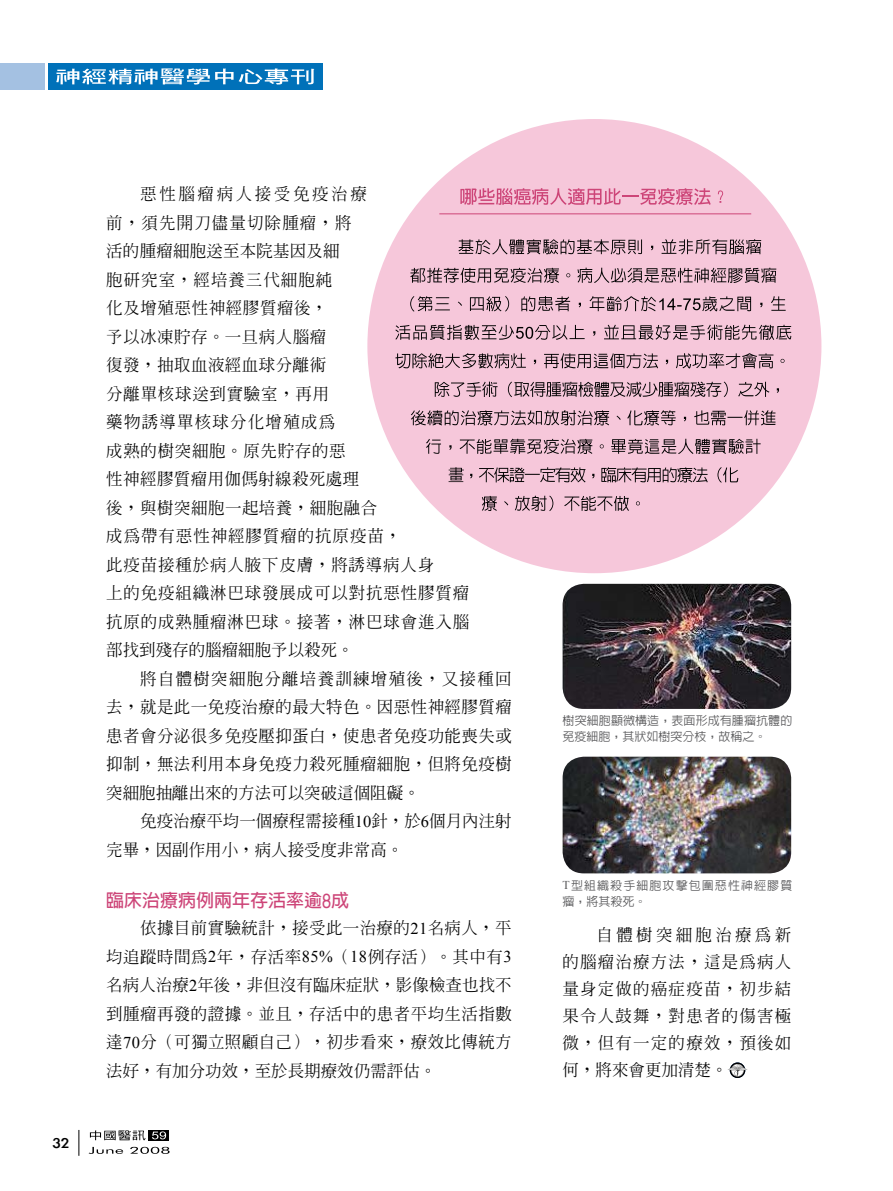
<style>
.page{position:relative;width:893px;height:1191px;background:#fff}
.page>*{position:absolute;margin:0;border:0;box-sizing:border-box;transform-origin:0 0}
.t1{font:700 18px "Lin Gothic";color:#cd4578}
.t2{font:500 16.5px/28.5px "Inn Ming";letter-spacing:.03em;color:#000;text-align:justify}
.t3{font:500 16.5px/28.5px "Inn Ming";letter-spacing:.05em;color:#000}
.t4{font:500 16.5px/28.5px "Inn Ming";color:#000}
.t5{font:16.2px "Li Gothic Med";color:#000;scale:1.11 1}
.t6{font:500 12px/15.9px "Lin Gothic";letter-spacing:.01em;color:#58585a}
.t7{font:500 12px/15.9px "Lin Gothic";letter-spacing:.09em;color:#58585a}
.s1{font-family:"Times New Roman";font-weight:400}
</style>
<div class="page">
<div style="left:367px;top:119px;width:454px;height:454px;background:#f6c7da;border-radius:50%"></div>
<svg style="left:458px;top:239px;width:184px;height:16px"></svg>
<svg style="left:662px;top:239px;width:99px;height:15px"></svg>
<svg style="left:410px;top:268px;width:149px;height:15px"></svg>
<svg style="left:566px;top:273px;width:4px;height:4px"></svg>
<svg style="left:577px;top:268px;width:199px;height:15px"></svg>
<svg style="left:410px;top:296px;width:40px;height:16px"></svg>
<svg style="left:470px;top:296px;width:39px;height:15px"></svg>
<svg style="left:521px;top:296px;width:49px;height:15px"></svg>
<svg style="left:589px;top:296px;width:162px;height:15px"></svg>
<svg style="left:771px;top:296px;width:15px;height:15px"></svg>
<svg style="left:395px;top:325px;width:190px;height:15px"></svg>
<svg style="left:604px;top:324px;width:187px;height:16px"></svg>
<svg style="left:395px;top:353px;width:131px;height:15px"></svg>
<svg style="left:544px;top:353px;width:114px;height:15px"></svg>
<svg style="left:676px;top:353px;width:97px;height:15px"></svg>
<svg style="left:780px;top:359px;width:4px;height:4px"></svg>
<svg style="left:435px;top:381px;width:63px;height:16px"></svg>
<svg style="left:508px;top:381px;width:220px;height:16px"></svg>
<svg style="left:738px;top:382px;width:31px;height:15px"></svg>
<svg style="left:411px;top:410px;width:198px;height:15px"></svg>
<svg style="left:627px;top:410px;width:49px;height:15px"></svg>
<svg style="left:694px;top:410px;width:81px;height:15px"></svg>
<svg style="left:426px;top:439px;width:15px;height:15px"></svg>
<svg style="left:449px;top:445px;width:3px;height:5px"></svg>
<svg style="left:460px;top:438px;width:132px;height:16px"></svg>
<svg style="left:600px;top:444px;width:4px;height:4px"></svg>
<svg style="left:611px;top:439px;width:150px;height:15px"></svg>
<svg style="left:449px;top:467px;width:15px;height:15px"></svg>
<svg style="left:479px;top:467px;width:107px;height:15px"></svg>
<svg style="left:601px;top:467px;width:107px;height:15px"></svg>
<svg style="left:717px;top:467px;width:21px;height:16px"></svg>
<svg style="left:482px;top:496px;width:15px;height:15px"></svg>
<svg style="left:515px;top:495px;width:38px;height:16px"></svg>
<svg style="left:564px;top:496px;width:65px;height:15px"></svg>
<svg style="left:636px;top:501px;width:4px;height:4px"></svg>
<svg style="left:460px;top:188px;width:251px;height:17px"></svg>
<svg style="left:718px;top:190px;width:5px;height:13px"></svg>
<hr style="left:439px;top:213px;width:312px;height:1px;background:#cd4578">
<img style="left:563px;top:756px;width:228px;height:117px;border-radius:21px">
<img style="left:563px;top:584px;width:228px;height:125px;border-radius:21px">
<svg style="left:730px;top:1062px;width:15px;height:16px"></svg>
<svg style="left:728px;top:1064px;width:19px;height:12px"></svg>
<div style="left:149px;top:1130px;width:20px;height:10px;background:#000"></div>
<svg style="left:90px;top:1130px;width:56px;height:10px"></svg>
<svg style="left:152px;top:1131px;width:14px;height:8px"></svg>
<svg style="left:89px;top:1146px;width:34px;height:7px"></svg>
<svg style="left:130px;top:1146px;width:40px;height:7px"></svg>
<svg style="left:79px;top:1130px;width:1px;height:25px"></svg>
<div style="left:49px;top:64px;width:274px;height:26px;background:#0071b9"></div>
<div style="left:0;top:64px;width:44px;height:26px;background:#a4c1e2"></div>
<svg style="left:56px;top:68px;width:258px;height:17px"></svg>
<p class="t5" style="left:53px;top:1134px;width:17px">32</p>
<p class="t3" style="left:106px;top:180px;width:364px;text-indent:34px">惡性腦瘤病人接受免疫治療<br>前，須先開刀儘量切除腫瘤，將<br>活的腫瘤細胞送至本院基因及細<br>胞研究室，經培養三代細胞純<br>化及增殖惡性神經膠質瘤後，<br>予以冰凍貯存。一旦病人腦瘤<br>復發，抽取血液經血球分離術<br>分離單核球送到實驗室，再用<br>藥物誘導單核球分化增殖成為<br>成熟的樹突細胞。原先貯存的惡<br>性神經膠質瘤用伽傌射線殺死處理<br>後，與樹突細胞一起培養，細胞融合<br>成為帶有惡性神經膠質瘤的抗原疫苗，<br>此疫苗接種於病人腋下皮膚，將誘導病人身<br>上的免疫組織淋巴球發展成可以對抗惡性膠質瘤抗原的成熟腫瘤淋巴球。接著，淋巴球會進入腦部找到殘存的腦瘤細胞予以殺死。</p>
<p class="t2" style="left:106px;top:664px;width:407px;text-indent:34px">將自體樹突細胞分離培養訓練增殖後，又接種回去，就是此一免疫治療的最大特色。因惡性神經膠質瘤患者會分泌很多免疫壓抑蛋白，使患者免疫功能喪失或抑制，無法利用本身免疫力殺死腫瘤細胞，但將免疫樹突細胞抽離出來的方法可以突破這個阻礙。</p>
<p class="t4" style="left:106px;top:807px;width:407px;text-indent:34px">免疫治療平均一個療程需接種<span class="s1">10</span>針，於<span class="s1">6</span>個月內注射完畢，因副作用小，病人接受度非常高。</p>
<p class="t1" style="left:106px;top:891px;width:244px">臨床治療病例兩年存活率逾8成</p>
<p class="t2" style="left:106px;top:913px;width:407px;text-indent:34px">依據目前實驗統計，接受此一治療的<span class="s1">21</span>名病人，平均追蹤時間為<span class="s1">2</span>年，存活率<span class="s1">85%</span>（<span class="s1">18</span>例存活）。其中有<span class="s1">3</span>名病人治療<span class="s1">2</span>年後，非但沒有臨床症狀，影像檢查也找不到腫瘤再發的證據。並且，存活中的患者平均生活指數達<span class="s1">70</span>分（可獨立照顧自己），初步看來，療效比傳統方法好，有加分功效，至於長期療效仍需評估。</p>
<p class="t2" style="left:563px;top:921px;width:230px;line-height:27px;text-indent:34px">自體樹突細胞治療為新的腦瘤治療方法，這是為病人量身定做的癌症疫苗，初步結果令人鼓舞，對患者的傷害極微，但有一定的療效，預後如何，將來會更加清楚。</p>
<p class="t6" style="left:563px;top:712px;width:231px">樹突細胞顯微構造，表面形成有腫瘤抗體的免疫細胞，其狀如樹突分枝，故稱之。</p>
<p class="t7" style="left:563px;top:877px;width:231px"><span class="s1">T</span>型組織殺手細胞攻擊包圍惡性神經膠質瘤，將其殺死。</p>
</div>
